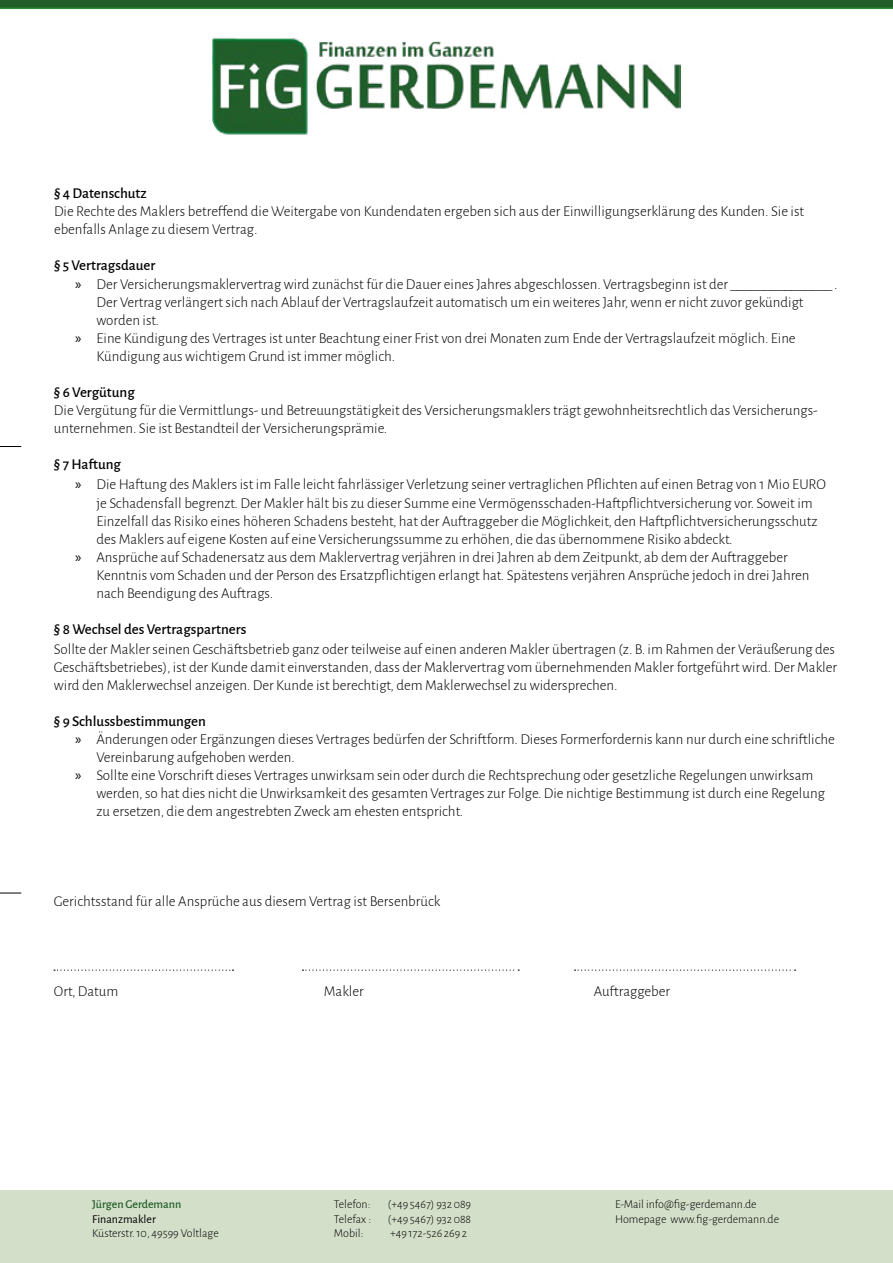
<style>
.page{position:relative;width:893px;height:1263px;background:#fff}
.page>*{position:absolute;margin:0;border:0;box-sizing:border-box;transform-origin:0 0}
.t1{font:300 15px/18px "Alegreya Sans";color:#000}
.t2{font:500 15px "Alegreya Sans";color:#000}
.t3{font:300 12px/14.4px "Alegreya Sans";color:#000}
.t4{font:500 12px "Alegreya Sans";color:#215e2a}
.t5{font:12px "Alegreya Sans";color:#000}
.s1{font-weight:500}
.s2{font-family:"Myriad Pro";font-weight:400}
</style>
<div class="page">
<div style="left:0;top:1190px;width:893px;height:73px;background:#d4dfc9"></div>
<img style="left:213px;top:37px;width:467px;height:98px">
<div style="left:0;top:0;width:893px;height:8px;background:#215e2a"></div>
<hr style="left:0;top:8px;width:893px;height:1px;background:#2d8c36">
<svg style="left:0;top:446px;width:21px;height:1px"></svg>
<svg style="left:0;top:893px;width:21px;height:1px"></svg>
<svg style="left:54px;top:969px;width:179px;height:2px"></svg>
<svg style="left:302px;top:969px;width:217px;height:2px"></svg>
<svg style="left:575px;top:969px;width:221px;height:2px"></svg>
<p class="t2" style="left:54px;top:182px;width:94px">§ 4 Datenschutz</p>
<p class="t1" style="left:54px;top:201px;width:752px">Die Rechte des Maklers betreffend die Weitergabe von Kundendaten ergeben sich aus der Einwilligungserklärung des Kunden. Sie ist ebenfalls Anlage zu diesem Vertrag.</p>
<p class="t1" style="left:75px;top:255px;width:764px;line-height:19.5px;text-indent:-21px"><span class="s1">§ 5 Vertragsdauer<br></span><span class="s2">»</span> Der Versicherungsmaklervertrag wird zunächst für die Dauer eines Jahres abgeschlossen. Vertragsbeginn ist der _______________ .</p>
<p class="t1" style="left:97px;top:293px;width:708px">Der Vertrag verlängert sich nach Ablauf der Vertragslaufzeit automatisch um ein weiteres Jahr, wenn er nicht zuvor gekündigt</p>
<p class="t1" style="left:97px;top:311px;width:64px">worden ist.</p>
<p class="t1" style="left:75px;top:329px;width:722px"><span class="s2">»</span> Eine Kündigung des Vertrages ist unter Beachtung einer Frist von drei Monaten zum Ende der Vertragslaufzeit möglich. Eine</p>
<p class="t1" style="left:96px;top:347px;width:300px">Kündigung aus wichtigem Grund ist immer möglich.</p>
<p class="t2" style="left:54px;top:382px;width:82px">§ 6 Vergütung</p>
<p class="t1" style="left:54px;top:401px;width:765px">Die Vergütung für die Vermittlungs- und Betreuungstätigkeit des Versicherungsmaklers trägt gewohnheitsrechtlich das Versicherungs&shy;unternehmen. Sie ist Bestandteil der Versicherungsprämie.</p>
<p class="t2" style="left:54px;top:454px;width:69px">§ 7 Haftung</p>
<p class="t1" style="left:75px;top:474px;width:752px"><span class="s2">»</span> Die Haftung des Maklers ist im Falle leicht fahrlässiger Verletzung seiner vertraglichen Pflichten auf einen Betrag von 1 Mio EURO</p>
<p class="t1" style="left:96px;top:494px;width:718px">je Schadensfall begrenzt. Der Makler hält bis zu dieser Summe eine Vermögensschaden-Haftpflichtversicherung vor. Soweit im</p>
<p class="t1" style="left:96px;top:512px;width:722px">Einzelfall das Risiko eines höheren Schadens besteht, hat der Auftraggeber die Möglichkeit, den Haftpflichtversicherungsschutz</p>
<p class="t1" style="left:96px;top:530px;width:638px">des Maklers auf eigene Kosten auf eine Versicherungssumme zu erhöhen, die das übernommene Risiko abdeckt.</p>
<p class="t1" style="left:75px;top:548px;width:714px"><span class="s2">»</span> Ansprüche auf Schadenersatz aus dem Maklervertrag verjähren in drei Jahren ab dem Zeitpunkt, ab dem der Auftraggeber</p>
<p class="t1" style="left:96px;top:566px;width:714px">Kenntnis vom Schaden und der Person des Ersatzpflichtigen erlangt hat. Spätestens verjähren Ansprüche jedoch in drei Jahren</p>
<p class="t1" style="left:96px;top:584px;width:178px">nach Beendigung des Auftrags.</p>
<p class="t2" style="left:54px;top:619px;width:194px">§ 8 Wechsel des Vertragspartners</p>
<p class="t1" style="left:54px;top:639px;width:785px">Sollte der Makler seinen Geschäftsbetrieb ganz oder teilweise auf einen anderen Makler übertragen (z. B. im Rahmen der Veräußerung des<br>Geschäftsbetriebes), ist der Kunde damit einverstanden, dass der Maklervertrag vom übernehmenden Makler fortgeführt wird. Der Makler wird den Maklerwechsel anzeigen. Der Kunde ist berechtigt, dem Maklerwechsel zu widersprechen.</p>
<p class="t2" style="left:54px;top:710px;width:154px">§ 9 Schlussbestimmungen</p>
<p class="t1" style="left:75px;top:729px;width:761px"><span class="s2">»</span> Änderungen oder Ergänzungen dieses Vertrages bedürfen der Schriftform. Dieses Formerfordernis kann nur durch eine schriftliche</p>
<p class="t1" style="left:96px;top:747px;width:200px">Vereinbarung aufgehoben werden.</p>
<p class="t1" style="left:75px;top:765px;width:740px"><span class="s2">»</span> Sollte eine Vorschrift dieses Vertrages unwirksam sein oder durch die Rechtsprechung oder gesetzliche Regelungen unwirksam</p>
<p class="t1" style="left:96px;top:783px;width:730px">werden, so hat dies nicht die Unwirksamkeit des gesamten Vertrages zur Folge. Die nichtige Bestimmung ist durch eine Regelung</p>
<p class="t1" style="left:96px;top:801px;width:368px">zu ersetzen, die dem angestrebten Zweck am ehesten entspricht.</p>
<p class="t1" style="left:54px;top:891px;width:388px">Gerichtsstand für alle Ansprüche aus diesem Vertrag ist Bersenbrück</p>
<p class="t1" style="left:54px;top:981px;width:66px">Ort, Datum</p>
<p class="t1" style="left:324px;top:981px;width:41px">Makler</p>
<p class="t1" style="left:594px;top:981px;width:78px">Auftraggeber</p>
<p class="t4" style="left:92px;top:1196px;width:91px">Jürgen Gerdemann</p>
<p class="t5" style="left:92px;top:1210px;width:65px">Finanzmakler</p>
<p class="t3" style="left:92px;top:1225px;width:128px">Küsterstr. 10, 49599 Voltlage</p>
<p class="t3" style="left:334px;top:1197px;width:38px">Telefon:</p>
<p class="t3" style="left:388px;top:1197px;width:85px">(+49 5467) 932089</p>
<p class="t3" style="left:334px;top:1211px;width:39px">Telefax :</p>
<p class="t3" style="left:388px;top:1211px;width:85px">(+49 5467) 932088</p>
<p class="t3" style="left:334px;top:1225px;width:31px">Mobil:</p>
<p class="t3" style="left:390px;top:1225px;width:79px">+49 172-526 269 2</p>
<p class="t3" style="left:615px;top:1197px;width:165px">E-Mail info@fig-gerdemann.de<br>Homepage www.fig-gerdemann.de</p>
</div>
